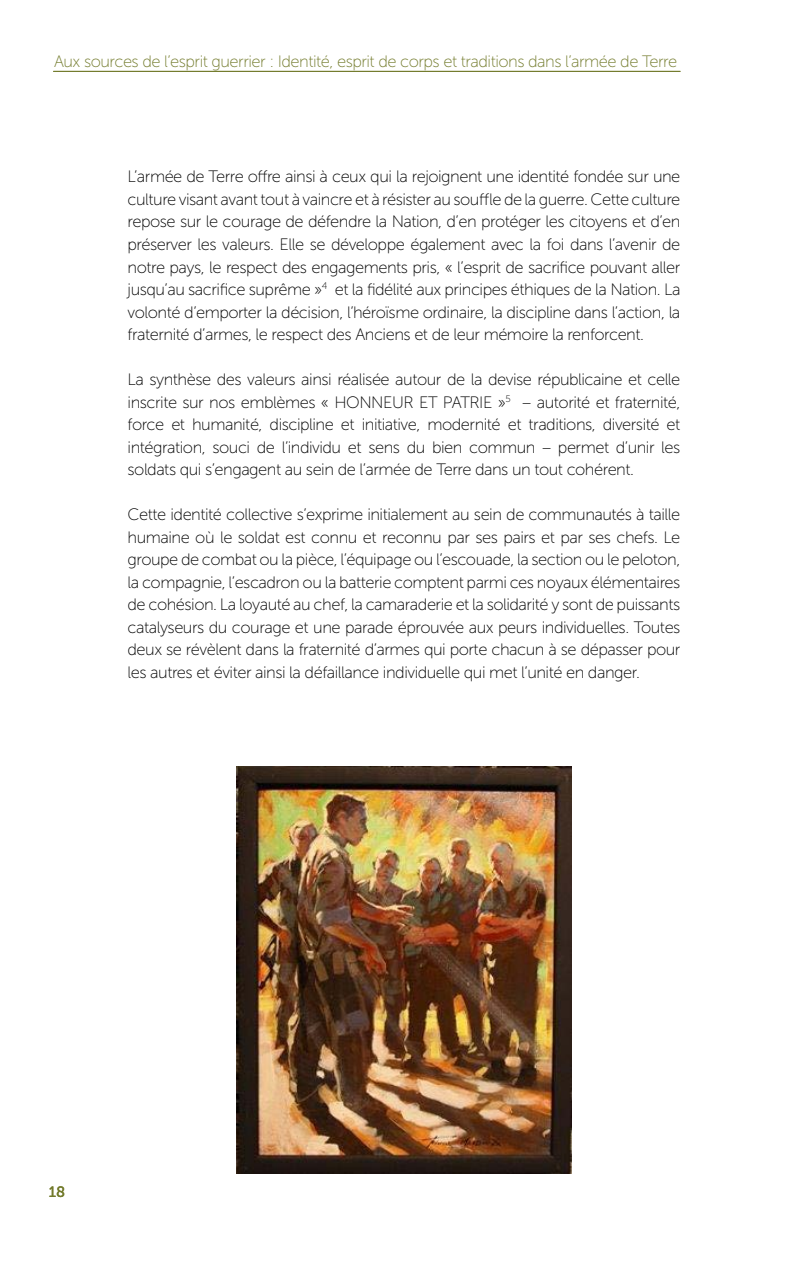
<style>
.page{position:relative;width:808px;height:1263px;background:#fff}
.page>*{position:absolute;margin:0;border:0;box-sizing:border-box;transform-origin:0 0}
.t1{font:16.5px/22.5px "Museo Sans 100";letter-spacing:-.03em;color:#000;text-align:justify}
.t2{font:16.5px "Museo Sans 100";letter-spacing:-.03em;color:#737b2c}
.t3{font:15px "Museo Sans 500";color:#737b2c}
</style>
<div class="page">
<hr style="left:53px;top:71px;width:627px;height:1px;background:#737b2c">
<img style="left:236px;top:766px;width:336px;height:408px">
<p class="t2" style="left:54px;top:53px;width:625px">Aux sources de l’esprit guerrier : Identité, esprit de corps et traditions dans l’armée de Terre</p>
<p class="t1" style="left:128px;top:166px;width:554px">L’armée de Terre offre ainsi à ceux qui la rejoignent une identité fondée sur une culture visant avant tout à vaincre et à résister au souffle de la guerre. Cette culture repose sur le courage de défendre la Nation, d’en protéger les citoyens et d’en préserver les valeurs. Elle se développe également avec la foi dans l’avenir de notre pays, le respect des engagements pris, « l’esprit de sacrifice pouvant aller jusqu’au sacrifice suprême »<sup>4</sup> et la fidélité aux principes éthiques de la Nation. La volonté d’emporter la décision, l’héroïsme ordinaire, la discipline dans l’action, la fraternité d’armes, le respect des Anciens et de leur mémoire la renforcent.</p>
<p class="t1" style="left:128px;top:368px;width:554px">La synthèse des valeurs ainsi réalisée autour de la devise républicaine et celle inscrite sur nos emblèmes « HONNEUR ET PATRIE »<sup>5</sup> – autorité et fraternité, force et humanité, discipline et initiative, modernité et traditions, diversité et intégration, souci de l’individu et sens du bien commun – permet d’unir les soldats qui s’engagent au sein de l’armée de Terre dans un tout cohérent.</p>
<p class="t1" style="left:128px;top:503px;width:554px">Cette identité collective s’exprime initialement au sein de communautés à taille humaine où le soldat est connu et reconnu par ses pairs et par ses chefs. Le groupe de combat ou la pièce, l’équipage ou l’escouade, la section ou le peloton, la compagnie, l’escadron ou la batterie comptent parmi ces noyaux élémentaires de cohésion. La loyauté au chef, la camaraderie et la solidarité y sont de puissants catalyseurs du courage et une parade éprouvée aux peurs individuelles. Toutes deux se révèlent dans la fraternité d’armes qui porte chacun à se dépasser pour les autres et éviter ainsi la défaillance individuelle qui met l’unité en danger.</p>
<p class="t3" style="left:49px;top:1183px;width:18px">18</p>
</div>
